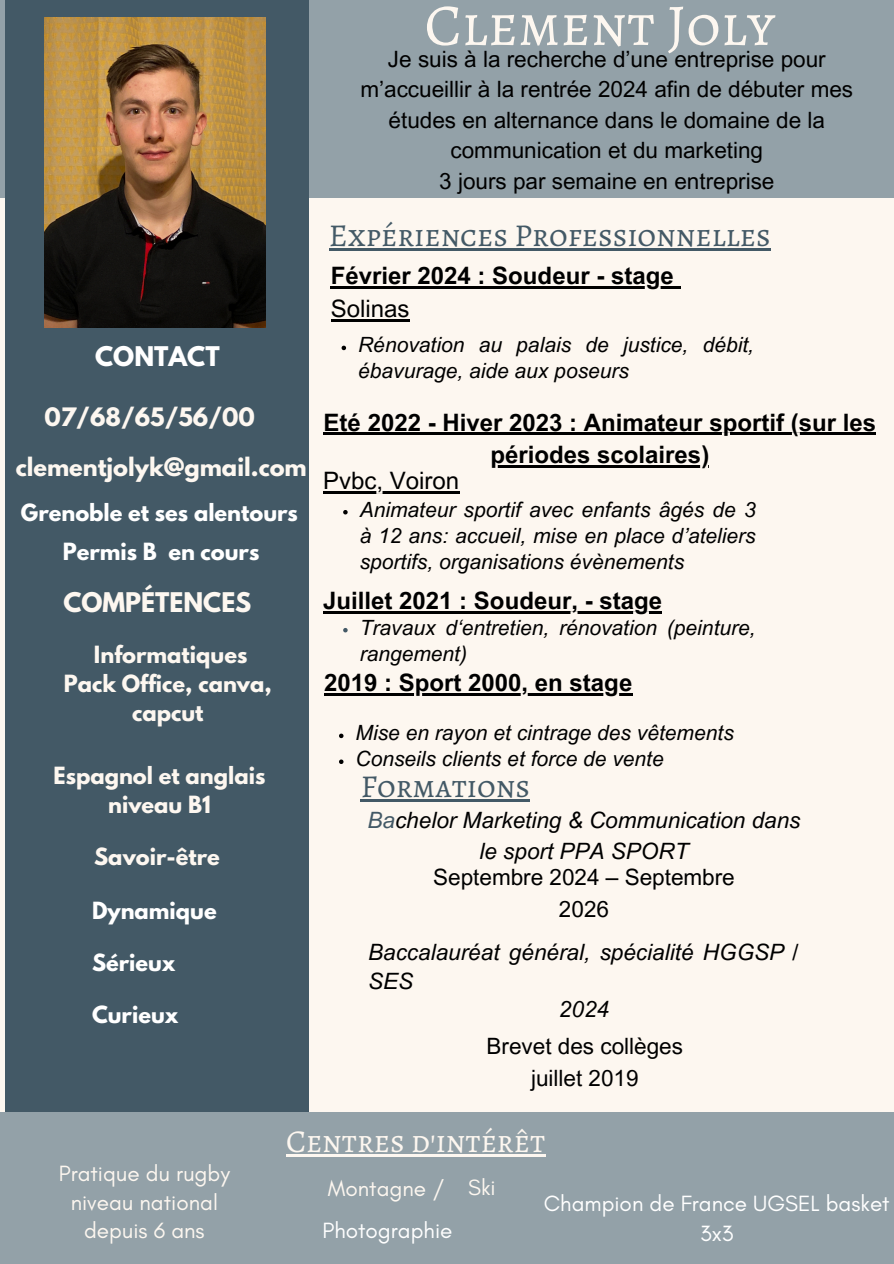
<style>
.page{position:relative;width:894px;height:1264px;background:#fff}
.page>*{position:absolute;margin:0;border:0;box-sizing:border-box;transform-origin:0 0}
.t1{font:59.25px "Alegreya SC";color:#fdf7f0}
.t2{font:31.95px "Alegreya SC";color:#435966}
.t3{font:31.95px "Alegreya SC";color:#fdf7f0}
.t4{font:700 24px/32.7px "Arial MT Pro";color:#000}
.t5{font:700 24px "League Spartan";color:#fdf7f0}
.t6{font:24px "Arial MT Pro";color:#000}
.t7{font:700 24px "League Spartan";color:#fff}
.t8{font:22.5px/30.3px "Arial MT Pro";color:#000;text-align:center}
.t9{font:italic 22.5px/31.5px "Arial MT Pro";color:#000;text-align:center}
.t10{font:22.5px/28.2px "Glacial Indifference";color:#fdf7f0;text-align:center}
.t11{font:22.5px/30.3px "Glacial Indifference";color:#fff;text-align:center}
.t12{font:700 22.5px "League Spartan";color:#fdf7f0}
.t13{font:italic 21px/25.8px "Arial MT Pro";color:#000}
.t14{font:700 21px/29.2px "League Spartan";color:#fdf7f0;text-align:center}
.t15{font:700 21px "League Spartan";color:#fff}
.s1{font-weight:400}
.s2{color:#435966}
</style>
<div class="page">
<div style="left:0;top:0;width:893px;height:1263px;background:#fdf7f0"></div>
<div style="left:0;top:0;width:893px;height:197px;background:#93a1a8"></div>
<div style="left:5px;top:0;width:304px;height:1263px;background:#435966"></div>
<div style="left:0;top:1112px;width:893px;height:151px;background:#93a1a8"></div>
<img style="left:44px;top:17px;width:222px;height:311px">
<hr style="left:324px;top:693px;width:68px;height:3px;background:#000">
<svg style="left:392px;top:693px;width:6px;height:3px"></svg>
<hr style="left:398px;top:693px;width:234px;height:3px;background:#000">
<svg style="left:339px;top:733px;width:4px;height:5px"></svg>
<svg style="left:339px;top:759px;width:4px;height:5px"></svg>
<hr style="left:323px;top:611px;width:339px;height:3px;background:#000">
<svg style="left:343px;top:628px;width:4px;height:4px"></svg>
<hr style="left:329px;top:248px;width:441px;height:3px;background:#435966">
<hr style="left:360px;top:799px;width:170px;height:2px;background:#435966">
<hr style="left:286px;top:1154px;width:259px;height:2px;background:#fdf7f0">
<hr style="left:323px;top:491px;width:136px;height:2px;background:#000">
<svg style="left:343px;top:510px;width:4px;height:4px"></svg>
<hr style="left:323px;top:433px;width:552px;height:2px;background:#000">
<hr style="left:490px;top:465px;width:219px;height:2px;background:#000">
<hr style="left:331px;top:286px;width:342px;height:3px;background:#000">
<svg style="left:673px;top:286px;width:7px;height:3px"></svg>
<hr style="left:331px;top:319px;width:78px;height:2px;background:#000">
<svg style="left:341px;top:346px;width:5px;height:4px"></svg>
<h3 class="t1" style="left:424px;top:-15px;width:352px">Clement Joly</h3>
<h5 class="t8" style="left:360px;top:47px;width:494px">Je suis à la recherche d’une entreprise pour m’accueillir à la rentrée 2024 afin de débuter mes études en alternance dans le domaine de la communication et du marketing<br>3 jours par semaine en entreprise</h5>
<h5 class="t7" style="left:95px;top:345px;width:126px">CONTACT</h5>
<h4 class="t12" style="left:44px;top:405px;width:212px">07/68/65/56/00</h4>
<h5 class="t12" style="left:16px;top:456px;width:292px">clementjolyk@gmail.com</h5>
<h5 class="t15" style="left:21px;top:502px;width:278px">Grenoble et ses alentours</h5>
<h5 class="t15" style="left:63px;top:541px;width:198px">Permis B en cours</h5>
<h6 class="t5" style="left:63px;top:590px;width:189px">COMPÉTENCES</h6>
<h2 class="t14" style="left:64px;top:642px;width:209px">Informatiques<br>Pack Office, canva, capcut</h2>
<h5 class="t14" style="left:53px;top:763px;width:213px">Espagnol et anglais niveau B1</h5>
<h6 class="t14" style="left:94px;top:844px;width:127px">Savoir-être</h6>
<h5 class="t15" style="left:92px;top:900px;width:126px">Dynamique</h5>
<h5 class="t15" style="left:92px;top:952px;width:85px">Sérieux</h5>
<p class="t15" style="left:92px;top:1003px;width:88px">Curieux</p>
<h6 class="t2" style="left:329px;top:214px;width:443px">Expériences Professionnelles</h6>
<p class="t4" style="left:331px;top:262px;width:344px">Février 2024 : Soudeur - stage<br><span class="s1">Solinas</span></p>
<h2 class="t13" style="left:358px;top:335px;width:397px">Rénovation au palais de justice, débit, ébavurage, aide aux poseurs</h2>
<h4 class="t4" style="left:323px;top:409px;width:554px">Eté 2022 - Hiver 2023 : Animateur sportif (sur les</h4>
<p class="t4" style="left:490px;top:441px;width:220px">périodes scolaires)</p>
<h4 class="t6" style="left:323px;top:471px;width:138px">Pvbc, Voiron</h4>
<p class="t13" style="left:359px;top:499px;width:397px;text-align:justify">Animateur sportif avec enfants âgés de 3 à 12 ans: accueil, mise en place d’ateliers sportifs, organisations évènements</p>
<h4 class="t4" style="left:323px;top:587px;width:340px">Juillet 2021 : Soudeur, - stage</h4>
<h6 class="t13" style="left:359px;top:617px;width:397px">Travaux d‘entretien, rénovation (peinture, rangement)</h6>
<h5 class="t4" style="left:324px;top:669px;width:310px">2019 : Sport 2000, en stage</h5>
<h3 class="t13" style="left:355px;top:722px;width:379px">Mise en rayon et cintrage des vêtements</h3>
<h4 class="t13" style="left:355px;top:748px;width:309px">Conseils clients et force de vente</h4>
<h6 class="t2" style="left:360px;top:764px;width:171px">Formations</h6>
<h5 class="t9" style="left:367px;top:807px;width:434px"><span class="s2">Ba</span>chelor Marketing &amp; Communication dans le sport PPA SPORT</h5>
<h5 class="t8" style="left:433px;top:864px;width:303px;line-height:31.5px">Septembre 2024 – Septembre<br>2026</h5>
<p class="t9" style="left:368px;top:939px;width:433px">Baccalauréat général, spécialité HGGSP /</p>
<p class="t9" style="left:368px;top:967px;width:47px">SES</p>
<p class="t9" style="left:559px;top:995px;width:52px">2024</p>
<h6 class="t8" style="left:486px;top:1033px;width:198px;line-height:31.5px">Brevet des collèges juillet 2019</h6>
<h2 class="t10" style="left:59px;top:1159px;width:173px">Pratique du rugby niveau national depuis 6 ans</h2>
<h6 class="t3" style="left:286px;top:1119px;width:260px">Centres d'intérêt</h6>
<p class="t10" style="left:328px;top:1174px;width:118px">Montagne /</p>
<h5 class="t10" style="left:468px;top:1172px;width:29px">Ski</h5>
<p class="t11" style="left:322px;top:1214px;width:131px">Photographie</p>
<h5 class="t11" style="left:543px;top:1187px;width:347px">Champion de France UGSEL basket<br>3x3</h5>
</div>
